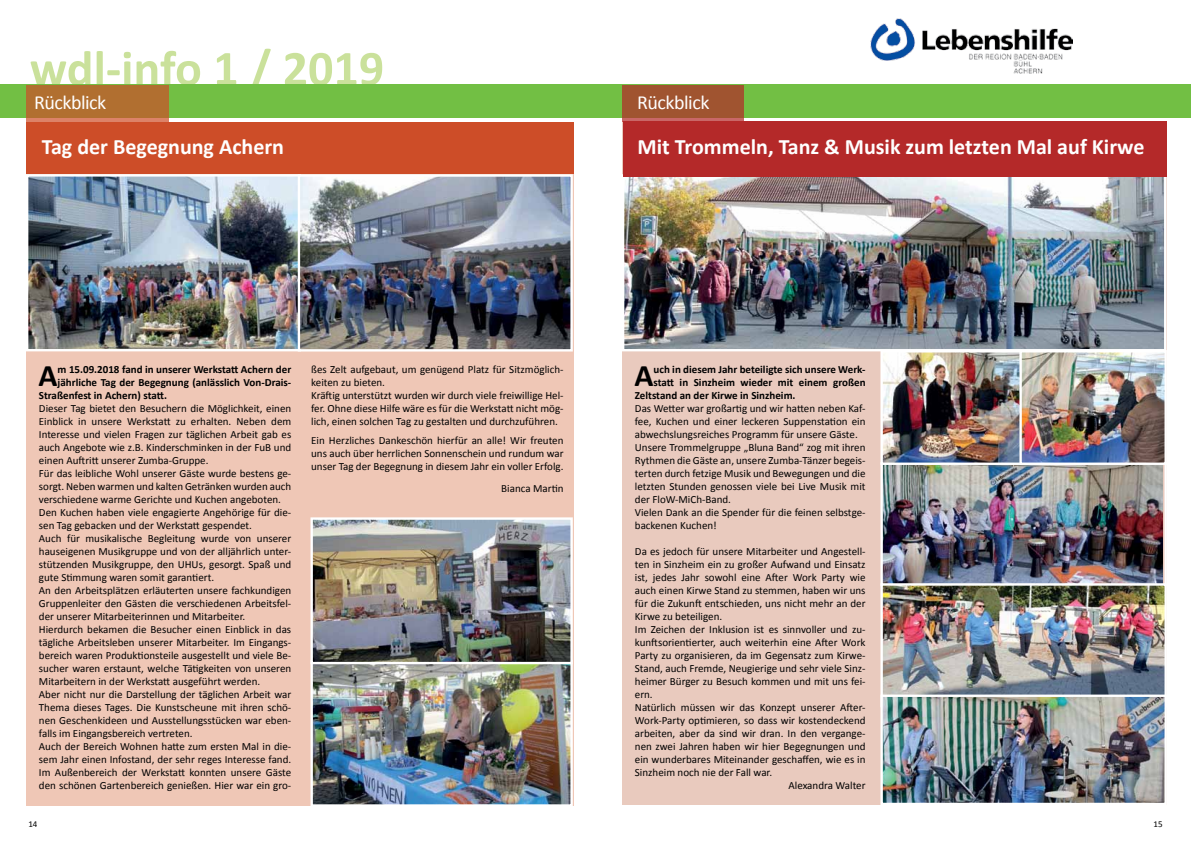
<style>
.page{position:relative;width:1191px;height:842px;background:#fff}
.page>*{position:absolute;margin:0;border:0;box-sizing:border-box;transform-origin:0 0}
.t1{font:700 50px "Calibri";color:#c1dc89}
.t2{font:700 31.5px "Calibri";color:#000}
.t3{font:700 22px "Calibri";color:#fff}
.t4{font:20px "Calibri";letter-spacing:-.025em;color:#fff}
.t5{font:11px/13px "Calibri";color:#000}
.t6{font:700 11px "Calibri";color:#000}
.t7{font:9px "Calibri";color:#000}
</style>
<div class="page">
<div style="left:622px;top:122px;width:544px;height:683px;background:#e9cabe"></div>
<div style="left:595px;top:85px;width:596px;height:33px;background:#72bf44"></div>
<img style="left:870px;top:18px;width:202px;height:55px">
<svg style="left:622px;top:85px;width:122px;height:37px;background:#a35434"></svg>
<div style="left:26px;top:123px;width:547px;height:683px;background:#efc7b6"></div>
<div style="left:0;top:85px;width:595px;height:33px;background:#72bf44"></div>
<div style="left:26px;top:123px;width:547px;height:51px;background:#cd4d28"></div>
<svg style="left:26px;top:85px;width:143px;height:37px;background:#b57136"></svg>
<img style="left:29px;top:177px;width:541px;height:171px">
<div style="left:26px;top:174px;width:275px;height:177px;border:2px solid #fff"></div>
<img style="left:625px;top:177px;width:538px;height:171px">
<div style="left:622px;top:174px;width:544px;height:177px;border:2px solid #fff"></div>
<div style="left:298px;top:174px;width:275px;height:177px;border:2px solid #fff"></div>
<img style="left:313px;top:664px;width:257px;height:140px">
<div style="left:310px;top:660px;width:263px;height:147px;border:2px solid #fff"></div>
<img style="left:883px;top:465px;width:279px;height:118px">
<img style="left:883px;top:586px;width:280px;height:108px">
<div style="left:880px;top:583px;width:286px;height:124px;border:2px solid #fff"></div>
<img style="left:883px;top:697px;width:280px;height:105px">
<div style="left:880px;top:694px;width:286px;height:111px;border:2px solid #fff"></div>
<img style="left:313px;top:520px;width:257px;height:141px">
<div style="left:310px;top:517px;width:263px;height:147px;border:2px solid #fff"></div>
<img style="left:883px;top:353px;width:136px;height:109px">
<div style="left:880px;top:350px;width:148px;height:115px;border:2px solid #fff"></div>
<img style="left:1022px;top:353px;width:141px;height:109px">
<div style="left:1019px;top:350px;width:147px;height:115px;border:2px solid #fff"></div>
<div style="left:623px;top:122px;width:543px;height:55px;background:#b42929"></div>
<h1 class="t1" style="left:30px;top:36px;width:356px">wdl-info 1 / 2019</h1>
<h3 class="t4" style="left:34px;top:90px;width:74px">Rückblick</h3>
<h3 class="t4" style="left:637px;top:90px;width:74px">Rückblick</h3>
<h3 class="t3" style="left:42px;top:132px;width:244px">Tag der Begegnung Achern</h3>
<h3 class="t3" style="left:637px;top:132px;width:508px">Mit Trommeln, Tanz &amp; Musik zum letzten Mal auf Kirwe</h3>
<h2 class="t2" style="left:39px;top:355px;width:21px">A</h2>
<p class="t6" style="left:58px;top:362px;width:235px">m 15.09.2018 fand in unserer Werkstatt Achern der</p>
<p class="t6" style="left:58px;top:375px;width:235px">jährliche Tag der Begegnung (anlässlich Von-Drais-</p>
<p class="t6" style="left:39px;top:388px;width:129px">Straßenfest in Achern) statt.</p>
<p class="t5" style="left:39px;top:401px;width:254px">Dieser Tag bietet den Besuchern die Möglichkeit, einen Einblick in unsere Werkstatt zu erhalten. Neben dem Interesse und vielen Fragen zur täglichen Arbeit gab es auch Angebote wie z.B. Kinderschminken in der FuB und einen Auftritt unserer Zumba-Gruppe.<br>Für das leibliche Wohl unserer Gäste wurde bestens ge&shy;sorgt. Neben warmen und kalten Getränken wurden auch verschiedene warme Gerichte und Kuchen angeboten.<br>Den Kuchen haben viele engagierte Angehörige für die&shy;sen Tag gebacken und der Werkstatt gespendet.<br>Auch für musikalische Begleitung wurde von unserer hauseigenen Musikgruppe und von der alljährlich unter&shy;stützenden Musikgruppe, den UHUs, gesorgt. Spaß und gute Stimmung waren somit garantiert.<br>An den Arbeitsplätzen erläuterten unsere fachkundigen Gruppenleiter den Gästen die verschiedenen Arbeitsfel&shy;der unserer Mitarbeiterinnen und Mitarbeiter.<br>Hierdurch bekamen die Besucher einen Einblick in das tägliche Arbeitsleben unserer Mitarbeiter. Im Eingangs&shy;bereich waren Produktionsteile ausgestellt und viele Be&shy;sucher waren erstaunt, welche Tätigkeiten von unseren Mitarbeitern in der Werkstatt ausgeführt werden.<br>Aber nicht nur die Darstellung der täglichen Arbeit war Thema dieses Tages. Die Kunstscheune mit ihren schö&shy;nen Geschenkideen und Ausstellungsstücken war eben&shy;falls im Eingangsbereich vertreten.<br>Auch der Bereich Wohnen hatte zum ersten Mal in die&shy;sem Jahr einen Infostand, der sehr reges Interesse fand.<br>Im Außenbereich der Werkstatt konnten unsere Gäste den schönen Gartenbereich genießen. Hier war ein gro-</p>
<p class="t5" style="left:311px;top:362px;width:254px">ßes Zelt aufgebaut, um genügend Platz für Sitzmöglich&shy;keiten zu bieten.<br>Kräftig unterstützt wurden wir durch viele freiwillige Hel&shy;fer. Ohne diese Hilfe wäre es für die Werkstatt nicht mög&shy;lich, einen solchen Tag zu gestalten und durchzuführen.</p>
<p class="t5" style="left:311px;top:433px;width:254px;text-align:justify">Ein Herzliches Dankeschön hierfür an alle! Wir freuten uns auch über herrlichen Sonnenschein und rundum war unser Tag der Begegnung in diesem Jahr ein voller Erfolg.</p>
<p class="t5" style="left:501px;top:481px;width:64px">Bianca Martin</p>
<h2 class="t2" style="left:634px;top:355px;width:21px">A</h2>
<p class="t6" style="left:653px;top:362px;width:213px">uch in diesem Jahr beteiligte sich unsere Werk-</p>
<p class="t6" style="left:653px;top:375px;width:213px">statt in Sinzheim wieder mit einem großen</p>
<p class="t6" style="left:635px;top:388px;width:162px">Zeltstand an der Kirwe in Sinzheim.</p>
<p class="t5" style="left:635px;top:401px;width:232px">Das Wetter war großartig und wir hatten neben Kaf&shy;fee, Kuchen und einer leckeren Suppenstation ein abwechslungsreiches Programm für unsere Gäste.<br>Unsere Trommelgruppe „Bluna Band“ zog mit ihren Rythmen die Gäste an, unsere Zumba-Tänzer begeis&shy;terten durch fetzige Musik und Bewegungen und die letzten Stunden genossen viele bei Live Musik mit der FloW-MiCh-Band.<br>Vielen Dank an die Spender für die feinen selbstge&shy;backenen Kuchen!</p>
<p class="t5" style="left:635px;top:544px;width:232px">Da es jedoch für unsere Mitarbeiter und Angestell-</p>
<p class="t5" style="left:635px;top:557px;width:232px">ten in Sinzheim ein zu großer Aufwand und Einsatz</p>
<p class="t5" style="left:635px;top:570px;width:232px">ist, jedes Jahr sowohl eine After Work Party wie</p>
<p class="t5" style="left:635px;top:583px;width:232px">auch einen Kirwe Stand zu stemmen, haben wir uns</p>
<p class="t5" style="left:635px;top:596px;width:232px">für die Zukunft entschieden, uns nicht mehr an der</p>
<p class="t5" style="left:635px;top:609px;width:89px">Kirwe zu beteiligen.</p>
<p class="t5" style="left:635px;top:622px;width:232px">Im Zeichen der Inklusion ist es sinnvoller und zu-</p>
<p class="t5" style="left:635px;top:635px;width:232px">kunftsorientierter, auch weiterhin eine After Work</p>
<p class="t5" style="left:635px;top:648px;width:232px">Party zu organisieren, da im Gegensatz zum Kirwe-</p>
<p class="t5" style="left:635px;top:661px;width:232px">Stand, auch Fremde, Neugierige und sehr viele Sinz-</p>
<p class="t5" style="left:635px;top:674px;width:232px">heimer Bürger zu Besuch kommen und mit uns fei-</p>
<p class="t5" style="left:635px;top:687px;width:19px">ern.</p>
<p class="t5" style="left:635px;top:700px;width:232px">Natürlich müssen wir das Konzept unserer After-</p>
<p class="t5" style="left:635px;top:713px;width:232px">Work-Party optimieren, so dass wir kostendeckend</p>
<p class="t5" style="left:635px;top:726px;width:232px">arbeiten, aber da sind wir dran. In den vergange-</p>
<p class="t5" style="left:635px;top:739px;width:232px">nen zwei Jahren haben wir hier Begegnungen und</p>
<p class="t5" style="left:635px;top:752px;width:232px">ein wunderbares Miteinander geschaffen, wie es in</p>
<p class="t5" style="left:635px;top:765px;width:139px">Sinzheim noch nie der Fall war.</p>
<p class="t5" style="left:788px;top:778px;width:79px">Alexandra Walter</p>
<p class="t7" style="left:28px;top:818px;width:11px">14</p>
<p class="t7" style="left:1153px;top:818px;width:11px">15</p>
</div>
